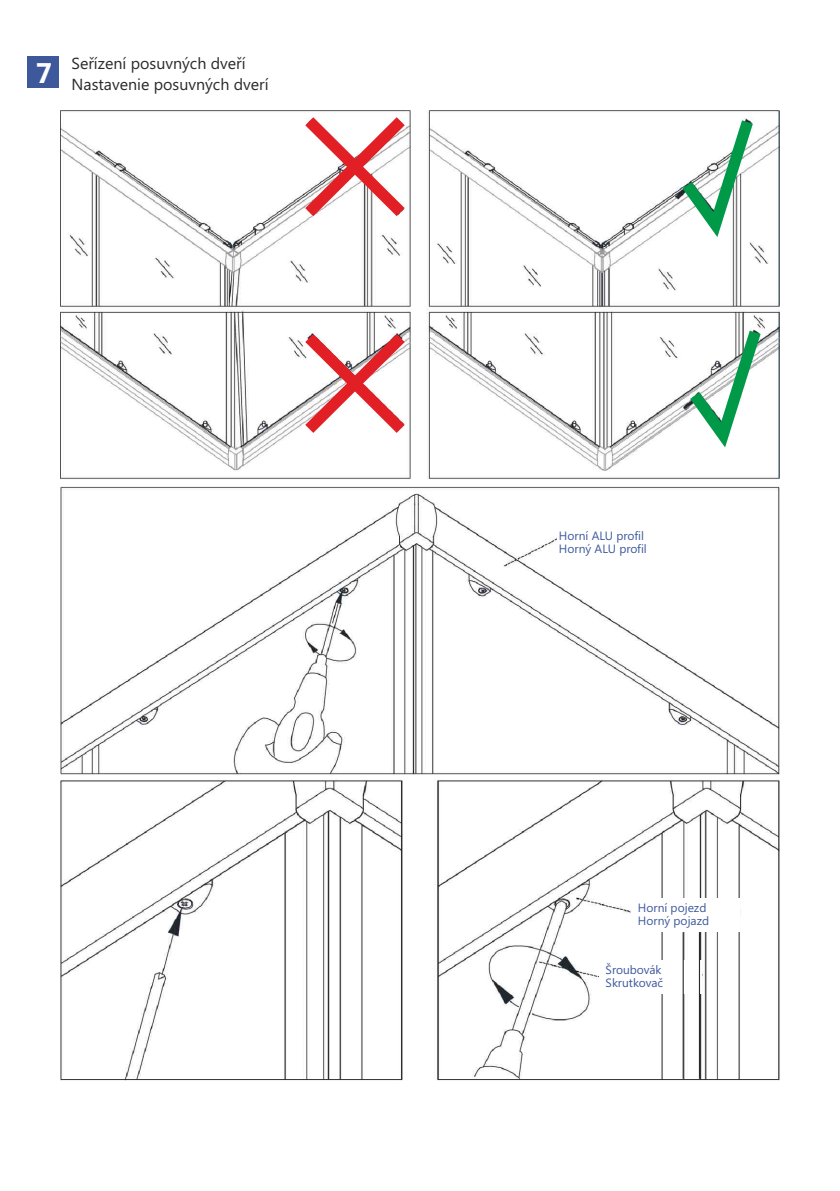
<style>
.page{position:relative;width:840px;height:1191px;background:#fff}
.page>*{position:absolute;margin:0;border:0;box-sizing:border-box;transform-origin:0 0}
.t1{font:700 28.4px "Segoe UI";color:#fff}
.t2{font:16px/21.2px "Segoe UI";color:#2b2929}
.t3{font:12px/12.8px "Segoe UI";color:#3d599c}
</style>
<div class="page">
<img style="left:61px;top:111px;width:717px;height:969px">
<svg style="left:293px;top:322px;width:123px;height:123px"></svg>
<svg style="left:293px;top:110px;width:123px;height:118px"></svg>
<svg style="left:671px;top:110px;width:90px;height:140px"></svg>
<svg style="left:678px;top:318px;width:91px;height:142px"></svg>
<div style="left:556px;top:525px;width:96px;height:32px;background:#fff"></div>
<div style="left:631px;top:898px;width:108px;height:34px;background:#fff"></div>
<div style="left:599px;top:960px;width:102px;height:33px;background:#fff"></div>
<hr style="left:682px;top:932px;width:1px;height:146px;background:#2b2929">
<hr style="left:698px;top:932px;width:1px;height:146px;background:#2b2929">
<div style="left:28px;top:57px;width:31px;height:31px;background:#3d599c"></div>
<h1 class="t1" style="left:36px;top:62px;width:18px">7</h1>
<h2 class="t2" style="left:71px;top:54px;width:198px">Seřízení posuvných dveří<br>Nastavenie posuvných dverí</h2>
<p class="t3" style="left:558px;top:530px;width:89px">Horní ALU profil<br>Horný ALU profil</p>
<p class="t3" style="left:637px;top:902px;width:73px">Horní pojezd<br>Horný pojazd</p>
<p class="t3" style="left:605px;top:964px;width:59px">Šroubovák<br>Skrutkovač</p>
</div>
